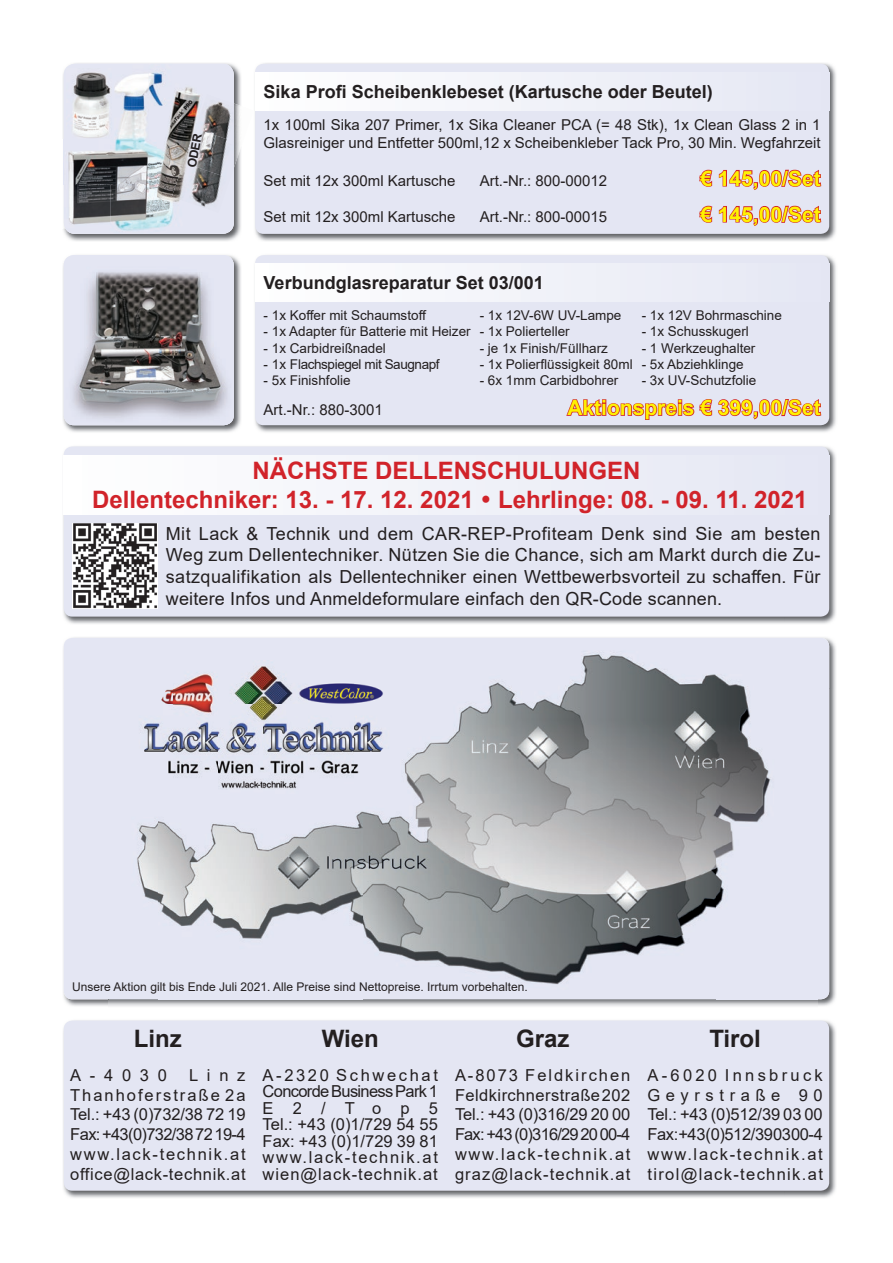
<style>
.page{position:relative;width:893px;height:1263px;background:#fff}
.page>*{position:absolute;margin:0;border:0;box-sizing:border-box;transform-origin:0 0}
.t1{font:700 24px/28.8px "Arial";color:#d1232a;text-align:center}
.t2{font:700 24px "Arial";color:#231f20}
.t3{font:700 21px "Arial";color:#fff101}
.t4{font:18px/21.6px "Arial";letter-spacing:.01em;color:#231f20;text-align:justify}
.t5{font:700 18px "Arial";color:#231f20}
.t6{font:16.5px/19.8px "Arial";letter-spacing:.06em;color:#231f20;text-align:justify}
.t7{font:15px/18px "Arial";color:#231f20}
.t8{font:13.5px "Arial";color:#231f20}
.t9{font:13.5px "Arial";letter-spacing:-.03em;color:#231f20}
.t10{font:700 12.15px "Arial";color:#231f20}
.t11{font:12px "Arial";color:#231f20}
</style>
<div class="page">
<img style="left:63px;top:446px;width:773px;height:178px">
<div style="left:64px;top:446px;width:765px;height:171px;background:#e4e6f3;border-radius:9px"></div>
<div style="left:64px;top:455px;width:765px;height:59px;background:#f1f2f9"></div>
<img style="left:255px;top:63px;width:581px;height:178px">
<div style="left:255px;top:64px;width:574px;height:170px;background:#e4e6f3;border-radius:9px"></div>
<div style="left:255px;top:72px;width:574px;height:39px;background:#f1f2f9"></div>
<img style="left:255px;top:255px;width:581px;height:177px">
<div style="left:255px;top:255px;width:574px;height:170px;background:#e4e6f3;border-radius:9px"></div>
<div style="left:255px;top:264px;width:574px;height:38px;background:#f1f2f9"></div>
<img style="left:63px;top:1020px;width:773px;height:178px">
<div style="left:64px;top:1020px;width:765px;height:171px;background:#e4e6f3;border-radius:9px"></div>
<img style="left:72px;top:523px;width:85px;height:85px">
<img style="left:63px;top:63px;width:178px;height:178px">
<img style="left:64px;top:64px;width:170px;height:42px">
<img style="left:64px;top:106px;width:85px;height:34px">
<img style="left:149px;top:106px;width:11px;height:43px">
<img style="left:157px;top:149px;width:77px;height:42px">
<img style="left:65px;top:228px;width:84px;height:6px">
<img style="left:149px;top:191px;width:85px;height:43px">
<svg style="left:699px;top:169px;width:123px;height:21px"></svg>
<svg style="left:699px;top:205px;width:123px;height:21px"></svg>
<img style="left:63px;top:140px;width:94px;height:88px">
<img style="left:66px;top:69px;width:48px;height:70px">
<img style="left:160px;top:83px;width:45px;height:83px">
<img style="left:157px;top:166px;width:27px;height:41px">
<img style="left:153px;top:181px;width:4px;height:21px">
<img style="left:234px;top:103px;width:7px;height:65px">
<img style="left:184px;top:179px;width:46px;height:34px">
<img style="left:199px;top:142px;width:35px;height:37px">
<img style="left:197px;top:94px;width:37px;height:48px">
<img style="left:172px;top:117px;width:27px;height:84px">
<svg style="left:566px;top:399px;width:256px;height:21px"></svg>
<img style="left:63px;top:257px;width:178px;height:175px">
<img style="left:64px;top:255px;width:170px;height:170px">
<img style="left:63px;top:637px;width:773px;height:51px">
<img style="left:63px;top:688px;width:46px;height:319px">
<img style="left:817px;top:688px;width:19px;height:319px">
<div style="left:64px;top:638px;width:765px;height:361px;background:#e4e6f3;border-radius:9px"></div>
<img style="left:488px;top:654px;width:257px;height:37px">
<img style="left:137px;top:821px;width:22px;height:82px">
<img style="left:362px;top:691px;width:409px;height:294px">
<img style="left:159px;top:811px;width:203px;height:128px">
<img style="left:144px;top:666px;width:255px;height:128px">
<p class="t10" style="left:183px;top:166px;width:37px;rotate:-80deg">ODER</p>
<p class="t5" style="left:264px;top:79px;width:451px">Sika Profi Scheibenklebeset (Kartusche oder Beutel)</p>
<p class="t7" style="left:264px;top:116px;width:559px">1x 100ml Sika 207 Primer, 1x Sika Cleaner PCA (= 48 Stk), 1x Clean Glass 2 in 1<br>Glasreiniger und Entfetter 500ml,12 x Scheibenkleber Tack Pro, 30 Min. Wegfahrzeit</p>
<p class="t7" style="left:264px;top:171px;width:193px">Set mit 12x 300ml Kartusche</p>
<p class="t7" style="left:480px;top:171px;width:129px">Art.-Nr.: 800-00012</p>
<p class="t3" style="left:700px;top:164px;width:122px">€ 145,00/Set</p>
<p class="t7" style="left:264px;top:207px;width:193px">Set mit 12x 300ml Kartusche</p>
<p class="t7" style="left:480px;top:207px;width:129px">Art.-Nr.: 800-00015</p>
<p class="t3" style="left:700px;top:200px;width:122px">€ 145,00/Set</p>
<p class="t5" style="left:264px;top:270px;width:282px">Verbundglasreparatur Set 03/001</p>
<p class="t8" style="left:264px;top:306px;width:164px">- 1x Koffer mit Schaumstoff</p>
<p class="t8" style="left:480px;top:306px;width:143px">- 1x 12V-6W UV-Lampe</p>
<p class="t8" style="left:642px;top:306px;width:142px">- 1x 12V Bohrmaschine</p>
<p class="t8" style="left:264px;top:322px;width:308px">- 1x Adapter für Batterie mit Heizer - 1x Polierteller</p>
<p class="t8" style="left:642px;top:322px;width:109px">- 1x Schusskugerl</p>
<p class="t8" style="left:264px;top:339px;width:124px">- 1x Carbidreißnadel</p>
<p class="t8" style="left:480px;top:339px;width:130px">- je 1x Finish/Füllharz</p>
<p class="t8" style="left:642px;top:339px;width:115px">- 1 Werkzeughalter</p>
<p class="t9" style="left:264px;top:355px;width:178px">- 1x Flachspiegel mit Saugnapf</p>
<p class="t8" style="left:480px;top:355px;width:266px">- 1x Polierflüssigkeit 80ml - 5x Abziehklinge</p>
<p class="t8" style="left:264px;top:371px;width:89px">- 5x Finishfolie</p>
<p class="t8" style="left:480px;top:371px;width:140px">- 6x 1mm Carbidbohrer</p>
<p class="t8" style="left:642px;top:371px;width:116px">- 3x UV-Schutzfolie</p>
<p class="t7" style="left:264px;top:401px;width:121px">Art.-Nr.: 880-3001</p>
<p class="t3" style="left:567px;top:393px;width:255px">Aktionspreis € 399,00/Set</p>
<h1 class="t1" style="left:92px;top:457px;width:717px">NÄCHSTE DELLENSCHULUNGEN<br>Dellentechniker: 13. - 17. 12. 2021 • Lehrlinge: 08. - 09. 11. 2021</h1>
<p class="t4" style="left:166px;top:522px;width:656px">Mit Lack &amp; Technik und dem CAR-REP-Profiteam Denk sind Sie am besten Weg zum Dellentechniker. Nützen Sie die Chance, sich am Markt durch die Zu&shy;satzqualifikation als Dellentechniker einen Wettbewerbsvorteil zu schaffen. Für weitere Infos und Anmeldeformulare einfach den QR-Code scannen.</p>
<p class="t11" style="left:72px;top:978px;width:457px">Unsere Aktion gilt bis Ende Juli 2021. Alle Preise sind Nettopreise. Irrtum vorbehalten.</p>
<h1 class="t2" style="left:134px;top:1021px;width:49px">Linz</h1>
<p class="t6" style="left:70px;top:1065px;width:98px">A-4030</p>
<p class="t6" style="left:70px;top:1065px;width:177px;text-indent:119px">Linz Thanhoferstraße 2a Tel.: +43 (0)732/38 72 19<br>Fax: +43(0)732/38 72 19-4 www.lack-technik.at office@lack-technik.at</p>
<h1 class="t2" style="left:322px;top:1021px;width:59px">Wien</h1>
<p class="t6" style="left:263px;top:1067px;width:177px;line-height:16.5px">A-2320 Schwechat Concorde Business Park 1<br>E2/Top5<br>Tel.: +43 (0)1/729 54 55<br>Fax: +43 (0)1/729 39 81 www.lack-technik.at wien@lack-technik.at</p>
<h1 class="t2" style="left:516px;top:1021px;width:55px">Graz</h1>
<p class="t6" style="left:455px;top:1065px;width:177px">A-8073 Feldkirchen Feldkirchnerstraße 202<br>Tel.: +43 (0)316/29 20 00<br>Fax: +43 (0)316/29 20 00-4 www.lack-technik.at graz@lack-technik.at</p>
<h1 class="t2" style="left:709px;top:1021px;width:53px">Tirol</h1>
<p class="t6" style="left:647px;top:1065px;width:177px">A-6020 Innsbruck Geyrstraße 90<br>Tel.: +43 (0)512/39 03 00<br>Fax: +43 (0)512/39 03 00-4 www.lack-technik.at tirol@lack-technik.at</p>
</div>
